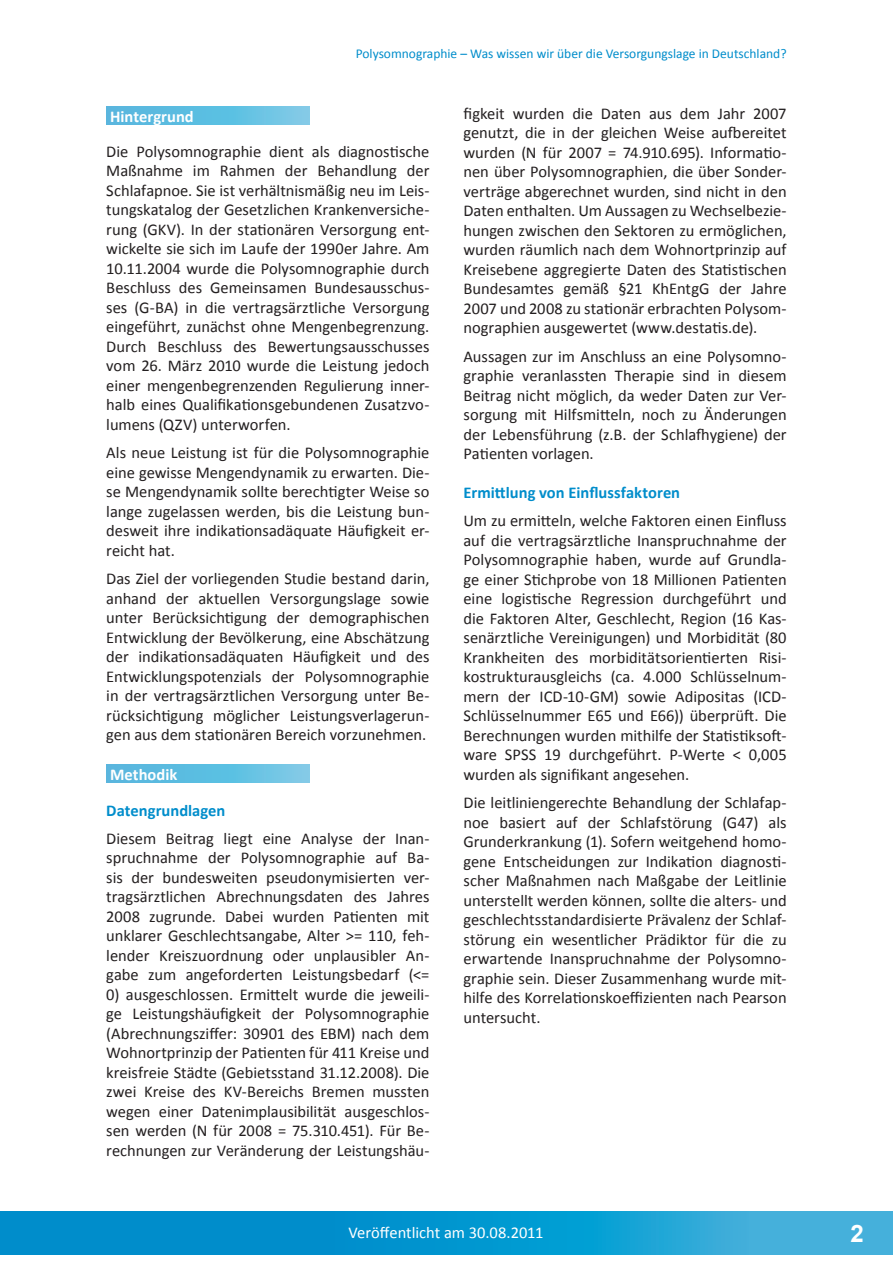
<style>
.page{position:relative;width:893px;height:1263px;background:#fff}
.page>*{position:absolute;margin:0;border:0;box-sizing:border-box;transform-origin:0 0}
.t1{font:700 24px "Arial";color:#fff}
.t2{font:16.5px/19.5px "Calibri";letter-spacing:-.005em;color:#231f20;text-align:justify}
.t3{font:700 16.5px "Calibri";color:#008dcb}
.t4{font:16.5px "Calibri";letter-spacing:-.005em;color:#fff}
.t5{font:700 16.5px "Calibri";color:#fff}
.t6{font:13.5px "Calibri";color:#008dcb}
</style>
<div class="page">
<svg style="left:0;top:1212px;width:893px;height:42px;background:#119ad1"></svg>
<svg style="left:106px;top:106px;width:203px;height:19px;background:#62bfe1"></svg>
<svg style="left:106px;top:765px;width:203px;height:18px;background:#62bfe1"></svg>
<p class="t6" style="left:356px;top:45px;width:432px">Polysomnographie – Was wissen wir über die Versorgungslage in Deutschland?</p>
<p class="t5" style="left:110px;top:106px;width:85px">Hintergrund</p>
<p class="t2" style="left:106px;top:141px;width:325px">Die Polysomnographie dient als diagnostische Maßnahme im Rahmen der Behandlung der Schlafapnoe. Sie ist verhältnismäßig neu im Leis&shy;tungskatalog der Gesetzlichen Krankenversiche&shy;rung (GKV). In der stationären Versorgung ent&shy;wickelte sie sich im Laufe der 1990er Jahre. Am 10.11.2004 wurde die Polysomnographie durch Beschluss des Gemeinsamen Bundesausschus&shy;ses (G-BA) in die vertragsärztliche Versorgung eingeführt, zunächst ohne Mengenbegrenzung.<br>Durch Beschluss des Bewertungsausschusses vom 26. März 2010 wurde die Leistung jedoch einer mengenbegrenzenden Regulierung inner&shy;halb eines Qualifikationsgebundenen Zusatzvo&shy;lumens (QZV) unterworfen.</p>
<p class="t2" style="left:106px;top:443px;width:325px">Als neue Leistung ist für die Polysomnographie eine gewisse Mengendynamik zu erwarten. Die&shy;se Mengendynamik sollte berechtigter Weise so lange zugelassen werden, bis die Leistung bun&shy;desweit ihre indikationsadäquate Häufigkeit er&shy;reicht hat.</p>
<p class="t2" style="left:106px;top:569px;width:325px">Das Ziel der vorliegenden Studie bestand darin, anhand der aktuellen Versorgungslage sowie unter Berücksichtigung der demographischen Entwicklung der Bevölkerung, eine Abschätzung der indikationsadäquaten Häufigkeit und des Entwicklungspotenzials der Polysomnographie in der vertragsärztlichen Versorgung unter Be&shy;rücksichtigung möglicher Leistungsverlagerun&shy;gen aus dem stationären Bereich vorzunehmen.</p>
<p class="t5" style="left:110px;top:764px;width:69px">Methodik</p>
<p class="t3" style="left:106px;top:799px;width:121px">Datengrundlagen</p>
<p class="t2" style="left:106px;top:828px;width:325px">Diesem Beitrag liegt eine Analyse der Inan&shy;spruchnahme der Polysomnographie auf Ba&shy;sis der bundesweiten pseudonymisierten ver&shy;tragsärztlichen Abrechnungsdaten des Jahres 2008 zugrunde. Dabei wurden Patienten mit unklarer Geschlechtsangabe, Alter &gt;= 110, feh&shy;lender Kreiszuordnung oder unplausibler An&shy;gabe zum angeforderten Leistungsbedarf (&lt;=</p>
<p class="t2" style="left:106px;top:984px;width:325px">0) ausgeschlossen. Ermittelt wurde die jeweili&shy;ge Leistungshäufigkeit der Polysomnographie (Abrechnungsziffer: 30901 des EBM) nach dem Wohnortprinzip der Patienten für 411 Kreise und kreisfreie Städte (Gebietsstand 31.12.2008). Die zwei Kreise des KV-Bereichs Bremen mussten wegen einer Datenimplausibilität ausgeschlos&shy;sen werden (N für 2008 = 75.310.451). Für Be&shy;rechnungen zur Veränderung der Leistungshäu-</p>
<p class="t2" style="left:463px;top:104px;width:325px">figkeit wurden die Daten aus dem Jahr 2007 genutzt, die in der gleichen Weise aufbereitet wurden (N für 2007 = 74.910.695). Informatio&shy;nen über Polysomnographien, die über Sonder&shy;verträge abgerechnet wurden, sind nicht in den Daten enthalten. Um Aussagen zu Wechselbezie&shy;hungen zwischen den Sektoren zu ermöglichen, wurden räumlich nach dem Wohnortprinzip auf Kreisebene aggregierte Daten des Statistischen Bundesamtes gemäß §21 KhEntgG der Jahre 2007 und 2008 zu stationär erbrachten Polysom&shy;nographien ausgewertet (www.destatis.de).</p>
<p class="t2" style="left:463px;top:347px;width:325px">Aussagen zur im Anschluss an eine Polysomno&shy;graphie veranlassten Therapie sind in diesem Beitrag nicht möglich, da weder Daten zur Ver&shy;sorgung mit Hilfsmitteln, noch zu Änderungen der Lebensführung (z.B. der Schlafhygiene) der Patienten vorlagen.</p>
<p class="t3" style="left:463px;top:482px;width:218px">Ermittlung von Einflussfaktoren</p>
<p class="t2" style="left:463px;top:511px;width:325px">Um zu ermitteln, welche Faktoren einen Einfluss auf die vertragsärztliche Inanspruchnahme der Polysomnographie haben, wurde auf Grundla&shy;ge einer Stichprobe von 18 Millionen Patienten eine logistische Regression durchgeführt und die Faktoren Alter, Geschlecht, Region (16 Kas&shy;senärztliche Vereinigungen) und Morbidität (80<br>Krankheiten des morbiditätsorientierten Risi&shy;kostrukturausgleichs (ca. 4.000 Schlüsselnum&shy;mern der ICD-10-GM) sowie Adipositas (ICD-Schlüsselnummer E65 und E66)) überprüft. Die Berechnungen wurden mithilfe der Statistiksoft&shy;ware SPSS 19 durchgeführt. P-Werte &lt; 0,005 wurden als signifikant angesehen.</p>
<p class="t2" style="left:463px;top:793px;width:325px">Die leitliniengerechte Behandlung der Schlafap&shy;noe basiert auf der Schlafstörung (G47) als Grunderkrankung (1). Sofern weitgehend homo&shy;gene Entscheidungen zur Indikation diagnosti&shy;scher Maßnahmen nach Maßgabe der Leitlinie unterstellt werden können, sollte die alters- und geschlechtsstandardisierte Prävalenz der Schlaf&shy;störung ein wesentlicher Prädiktor für die zu erwartende Inanspruchnahme der Polysomno&shy;graphie sein. Dieser Zusammenhang wurde mit&shy;hilfe des Korrelationskoeffizienten nach Pearson untersucht.</p>
<p class="t4" style="left:348px;top:1222px;width:197px">Veröffentlicht am 30.08.2011</p>
<h1 class="t1" style="left:850px;top:1217px;width:15px">2</h1>
</div>
